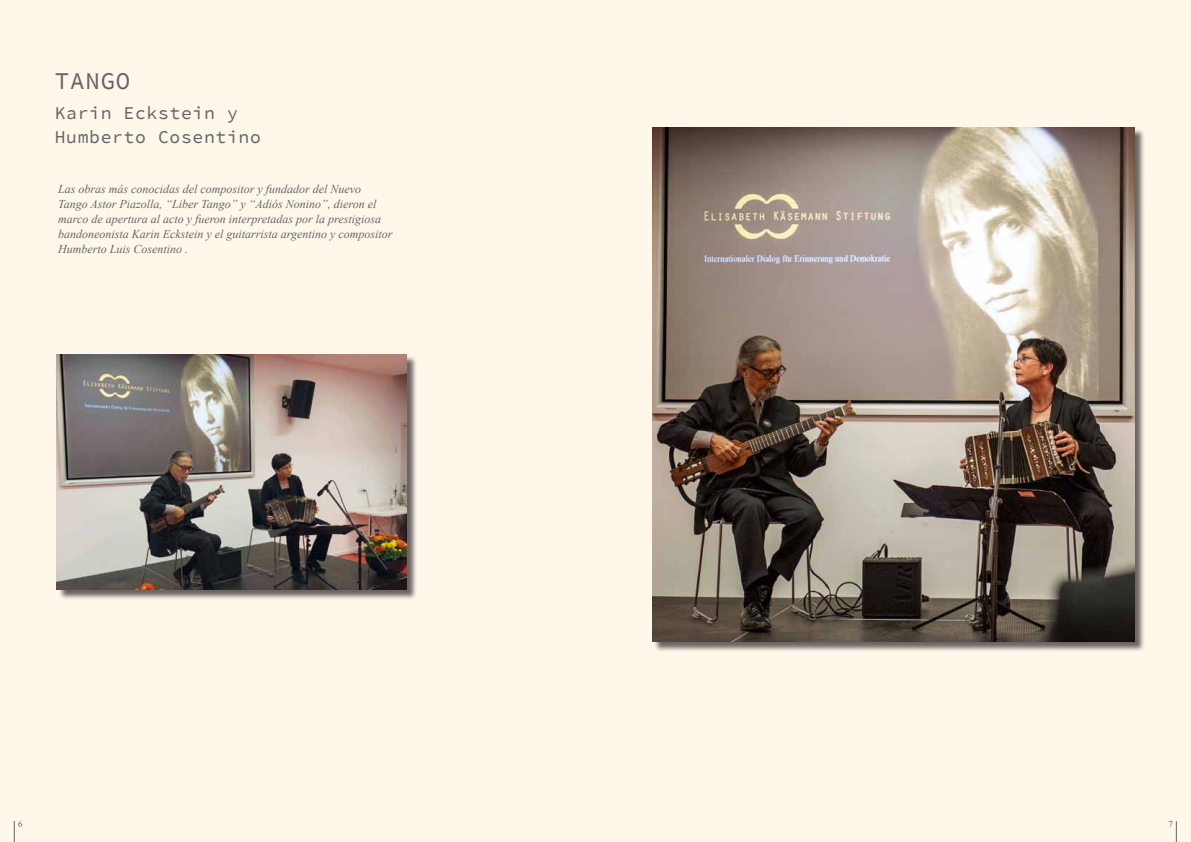
<style>
.page{position:relative;width:1191px;height:842px;background:#fff}
.page>*{position:absolute;margin:0;border:0;box-sizing:border-box;transform-origin:0 0}
.t1{font:24px "Source Code Pro";letter-spacing:.04em;color:#646567}
.t2{font:18px/24px "Source Code Pro";letter-spacing:.04em;color:#646567}
.t3{font:italic 12px/15px "Times New Roman";color:#646567}
.t4{font:9px "Times New Roman";color:#646567}
</style>
<div class="page">
<div style="left:595px;top:0;width:596px;height:842px;background:#fff7ea"></div>
<div style="left:0;top:0;width:595px;height:842px;background:#fff7ea"></div>
<div style="left:58px;top:355px;width:359px;height:245px;background:#1a171c;opacity:.65"></div>
<img style="left:57px;top:354px;width:350px;height:236px">
<div style="left:653px;top:129px;width:491px;height:523px;background:#1a171c;opacity:.65"></div>
<img style="left:652px;top:128px;width:482px;height:513px">
<svg style="left:14px;top:821px;width:1px;height:21px"></svg>
<svg style="left:1176px;top:821px;width:1px;height:21px"></svg>
<h1 class="t1" style="left:55px;top:65px;width:77px">TANGO</h1>
<h2 class="t2" style="left:55px;top:101px;width:208px">Karin Eckstein y<br>Humberto Cosentino</h2>
<p class="t3" style="left:58px;top:181px;width:336px">Las obras más conocidas del compositor y fundador del Nuevo Tango Astor Piazolla, “Liber Tango” y “Adiós Nonino”, dieron el marco de apertura al acto y fueron interpretadas por la prestigiosa bandoneonista Karin Eckstein y el guitarrista argentino y compositor Humberto Luis Cosentino .</p>
<p class="t4" style="left:18px;top:818px;width:6px">6</p>
<p class="t4" style="left:1168px;top:818px;width:6px">7</p>
</div>
